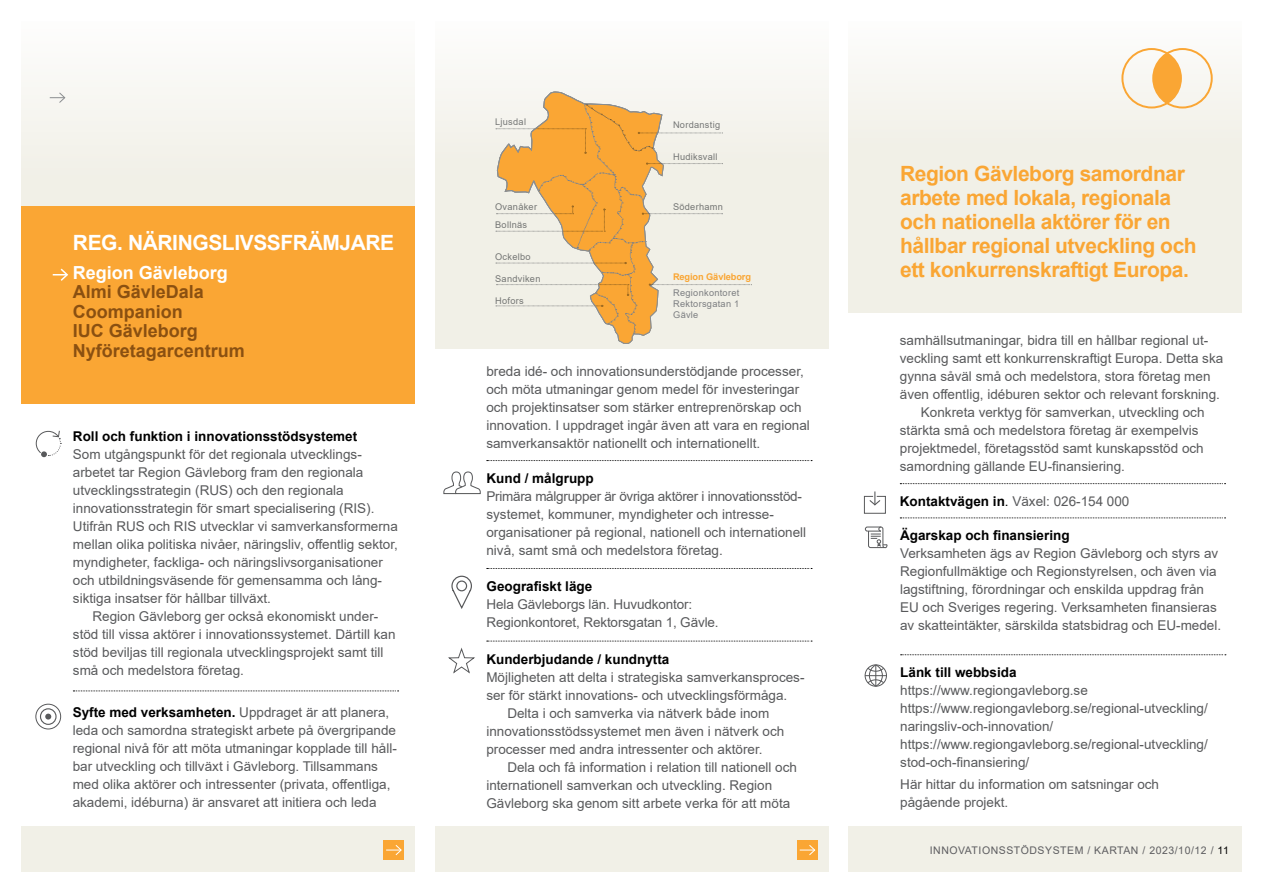
<style>
.page{position:relative;width:1263px;height:893px;background:#fff}
.page>*{position:absolute;margin:0;border:0;box-sizing:border-box;transform-origin:0 0}
.t1{font:700 21px/24px "Arial";letter-spacing:-.02em;color:#faa634}
.t2{font:700 21px "Arial";letter-spacing:-.02em;color:#fff}
.t3{font:700 18px "Arial";color:#8a5011}
.t4{font:700 18px "Arial";color:#fff}
.t5{font:13.5px/18px "Arial";color:#58595b}
.t6{font:700 13.5px "Arial";color:#000}
.t7{font:10.5px "Arial";letter-spacing:.05em;color:#5d5d60}
.t8{font:9.3px/11.1px "Arial";letter-spacing:.03em;color:#7c7e81;text-align:justify}
.t9{font:700 9.3px "Arial";letter-spacing:-.01em;color:#faa634}
.s1{font-weight:700;color:#000}
.s2{color:#000}
</style>
<div class="page">
<div style="left:848px;top:827px;width:394px;height:45px;background:#f1f0e7"></div>
<div style="left:435px;top:827px;width:393px;height:45px;background:#f1f0e7"></div>
<div style="left:21px;top:827px;width:394px;height:45px;background:#f1f0e7"></div>
<div style="left:21px;top:21px;width:394px;height:367px;background:#f6f5f0"></div>
<div style="left:21px;top:206px;width:394px;height:198px;background:#faa634"></div>
<svg style="left:50px;top:92px;width:16px;height:11px"></svg>
<div style="left:435px;top:21px;width:393px;height:328px;background:linear-gradient(to right,#f8f7f3,#f7f6f2)"></div>
<div style="left:848px;top:21px;width:394px;height:292px;background:linear-gradient(to bottom,#f9f8f4,#eeede2)"></div>
<svg style="left:53px;top:268px;width:16px;height:13px"></svg>
<div style="left:384px;top:841px;width:20px;height:19px;background:#faa634"></div>
<div style="left:797px;top:841px;width:20px;height:19px;background:#faa634"></div>
<svg style="left:386px;top:845px;width:16px;height:11px"></svg>
<svg style="left:800px;top:845px;width:16px;height:11px"></svg>
<svg style="left:496px;top:92px;width:256px;height:252px;background:#f0d5ab"></svg>
<div style="left:1121px;top:48px;width:61px;height:60px;border:2px solid #faa634;border-radius:50%"></div>
<div style="left:1152px;top:48px;width:61px;height:60px;border:2px solid #faa634;border-radius:50%"></div>
<div style="left:1153px;top:53px;width:28px;height:50px;background:#faa634;border-radius:50%"></div>
<svg style="left:35px;top:430px;width:26px;height:27px"></svg>
<svg style="left:73px;top:690px;width:326px;height:1px"></svg>
<div style="left:35px;top:704px;width:26px;height:25px;border:1px solid #58595b;border-radius:50%"></div>
<div style="left:40px;top:708px;width:17px;height:17px;border:1px solid #58595b;border-radius:50%"></div>
<svg style="left:45px;top:714px;width:6px;height:5px"></svg>
<svg style="left:443px;top:471px;width:38px;height:24px"></svg>
<svg style="left:487px;top:460px;width:325px;height:1px"></svg>
<svg style="left:487px;top:568px;width:325px;height:1px"></svg>
<svg style="left:487px;top:641px;width:325px;height:1px"></svg>
<svg style="left:451px;top:575px;width:21px;height:34px"></svg>
<svg style="left:448px;top:648px;width:27px;height:26px"></svg>
<svg style="left:900px;top:483px;width:325px;height:1px"></svg>
<svg style="left:900px;top:517px;width:325px;height:1px"></svg>
<svg style="left:863px;top:491px;width:23px;height:23px"></svg>
<svg style="left:864px;top:526px;width:24px;height:23px"></svg>
<svg style="left:901px;top:654px;width:325px;height:1px"></svg>
<svg style="left:865px;top:664px;width:22px;height:23px"></svg>
<p class="t2" style="left:73px;top:228px;width:323px">REG. NÄRINGSLIVSSFRÄMJARE</p>
<p class="t4" style="left:73px;top:260px;width:157px">Region Gävleborg</p>
<p class="t3" style="left:73px;top:279px;width:133px">Almi GävleDala</p>
<p class="t3" style="left:73px;top:299px;width:111px">Coompanion</p>
<p class="t3" style="left:73px;top:318px;width:127px">IUC Gävleborg</p>
<p class="t3" style="left:73px;top:338px;width:174px">Nyföretagarcentrum</p>
<p class="t6" style="left:73px;top:426px;width:286px">Roll och funktion i innovationsstödsystemet</p>
<p class="t5" style="left:73px;top:445px;width:327px">Som utgångspunkt för det regionala utvecklings&shy;arbetet tar Region Gävleborg fram den regionala utvecklingsstrategin (RUS) och den regionala innovationsstrategin för smart specialisering (RIS).<br>Utifrån RUS och RIS utvecklar vi samverkansformerna mellan olika politiska nivåer, näringsliv, offentlig sektor, myndigheter, fackliga- och näringslivsorganisationer och utbildningsväsende för gemensamma och lång&shy;siktiga insatser för hållbar tillväxt.</p>
<p class="t5" style="left:73px;top:607px;width:324px;text-indent:19px">Region Gävleborg ger också ekonomiskt under&shy;stöd till vissa aktörer i innovationssystemet. Därtill kan stöd beviljas till regionala utvecklingsprojekt samt till små och medelstora företag.</p>
<p class="t5" style="left:73px;top:703px;width:326px"><span class="s1">Syfte med verksamheten.</span> Uppdraget är att planera, leda och samordna strategiskt arbete på övergripande regional nivå för att möta utmaningar kopplade till håll&shy;bar utveckling och tillväxt i Gävleborg. Tillsammans med olika aktörer och intressenter (privata, offentliga, akademi, idéburna) är ansvaret att initiera och leda</p>
<p class="t8" style="left:495px;top:116px;width:32px">Ljusdal</p>
<p class="t8" style="left:673px;top:119px;width:49px">Nordanstig</p>
<p class="t8" style="left:495px;top:202px;width:43px">Ovanåker</p>
<p class="t8" style="left:495px;top:219px;width:33px">Bollnäs</p>
<p class="t8" style="left:495px;top:251px;width:37px">Ockelbo</p>
<p class="t8" style="left:495px;top:273px;width:47px">Sandviken</p>
<p class="t8" style="left:495px;top:295px;width:30px">Hofors</p>
<p class="t8" style="left:673px;top:152px;width:46px">Hudiksvall</p>
<p class="t8" style="left:673px;top:202px;width:51px">Söderhamn</p>
<p class="t9" style="left:673px;top:270px;width:80px">Region Gävleborg</p>
<p class="t8" style="left:673px;top:287px;width:68px">Regionkontoret Rektorsgatan 1<br>Gävle</p>
<p class="t5" style="left:486px;top:362px;width:325px">breda idé- och innovationsunderstödjande processer, och möta utmaningar genom medel för investeringar och projektinsatser som stärker entreprenörskap och innovation. I uppdraget ingår även att vara en regional samverkansaktör nationellt och internationellt.</p>
<p class="t6" style="left:486px;top:469px;width:109px">Kund / målgrupp</p>
<p class="t5" style="left:486px;top:488px;width:321px">Primära målgrupper är övriga aktörer i innovationsstöd&shy;systemet, kommuner, myndigheter och intresse&shy;organisationer på regional, nationell och internationell nivå, samt små och medelstora företag.</p>
<p class="t6" style="left:486px;top:577px;width:107px">Geografiskt läge</p>
<p class="t5" style="left:486px;top:595px;width:234px">Hela Gävleborgs län. Huvudkontor:<br>Regionkontoret, Rektorsgatan 1, Gävle.</p>
<p class="t6" style="left:486px;top:650px;width:185px">Kunderbjudande / kundnytta</p>
<p class="t5" style="left:486px;top:668px;width:320px">Möjligheten att delta i strategiska samverkansproces&shy;ser för stärkt innovations- och utvecklingsförmåga.</p>
<p class="t5" style="left:486px;top:704px;width:299px;text-indent:21px">Delta i och samverka via nätverk både inom innovationsstödssystemet men även i nätverk och processer med andra intressenter och aktörer.</p>
<p class="t5" style="left:486px;top:758px;width:312px;text-indent:21px">Dela och få information i relation till nationell och internationell samverkan och utveckling. Region<br>Gävleborg ska genom sitt arbete verka för att möta</p>
<p class="t1" style="left:900px;top:162px;width:298px">Region Gävleborg samordnar arbete med lokala, regionala och nationella aktörer för en hållbar regional utveckling och ett konkurrenskraftigt Europa.</p>
<p class="t5" style="left:900px;top:332px;width:325px">samhällsutmaningar, bidra till en hållbar regional ut&shy;veckling samt ett konkurrenskraftigt Europa. Detta ska gynna såväl små och medelstora, stora företag men även offentlig, idéburen sektor och relevant forskning.</p>
<p class="t5" style="left:900px;top:404px;width:306px;text-indent:21px">Konkreta verktyg för samverkan, utveckling och stärkta små och medelstora företag är exempelvis projektmedel, företagsstöd samt kunskapsstöd och samordning gällande EU-finansiering.</p>
<p class="t5" style="left:900px;top:492px;width:231px"><span class="s1">Kontaktvägen in</span><span class="s2">.</span> Växel: 026-154 000</p>
<p class="t6" style="left:900px;top:526px;width:171px">Ägarskap och finansiering</p>
<p class="t5" style="left:900px;top:544px;width:323px">Verksamheten ägs av Region Gävleborg och styrs av Regionfullmäktige och Regionstyrelsen, och även via lagstiftning, förordningar och enskilda uppdrag från EU och Sveriges regering. Verksamheten finansieras av skatteintäkter, särskilda statsbidrag och EU-medel.</p>
<p class="t6" style="left:900px;top:663px;width:118px">Länk till webbsida</p>
<p class="t5" style="left:900px;top:681px;width:189px">https://www.regiongavleborg.se</p>
<p class="t5" style="left:900px;top:699px;width:309px">https://www.regiongavleborg.se/regional-utveckling/ naringsliv-och-innovation/</p>
<p class="t5" style="left:900px;top:735px;width:309px">https://www.regiongavleborg.se/regional-utveckling/ stod-och-finansiering/</p>
<p class="t5" style="left:900px;top:775px;width:260px">Här hittar du information om satsningar och pågående projekt.</p>
<p class="t7" style="left:930px;top:843px;width:301px">INNOVATIONSSTÖDSYSTEM / KARTAN / 2023/10/12 / <span class="s2">11</span></p>
</div>
